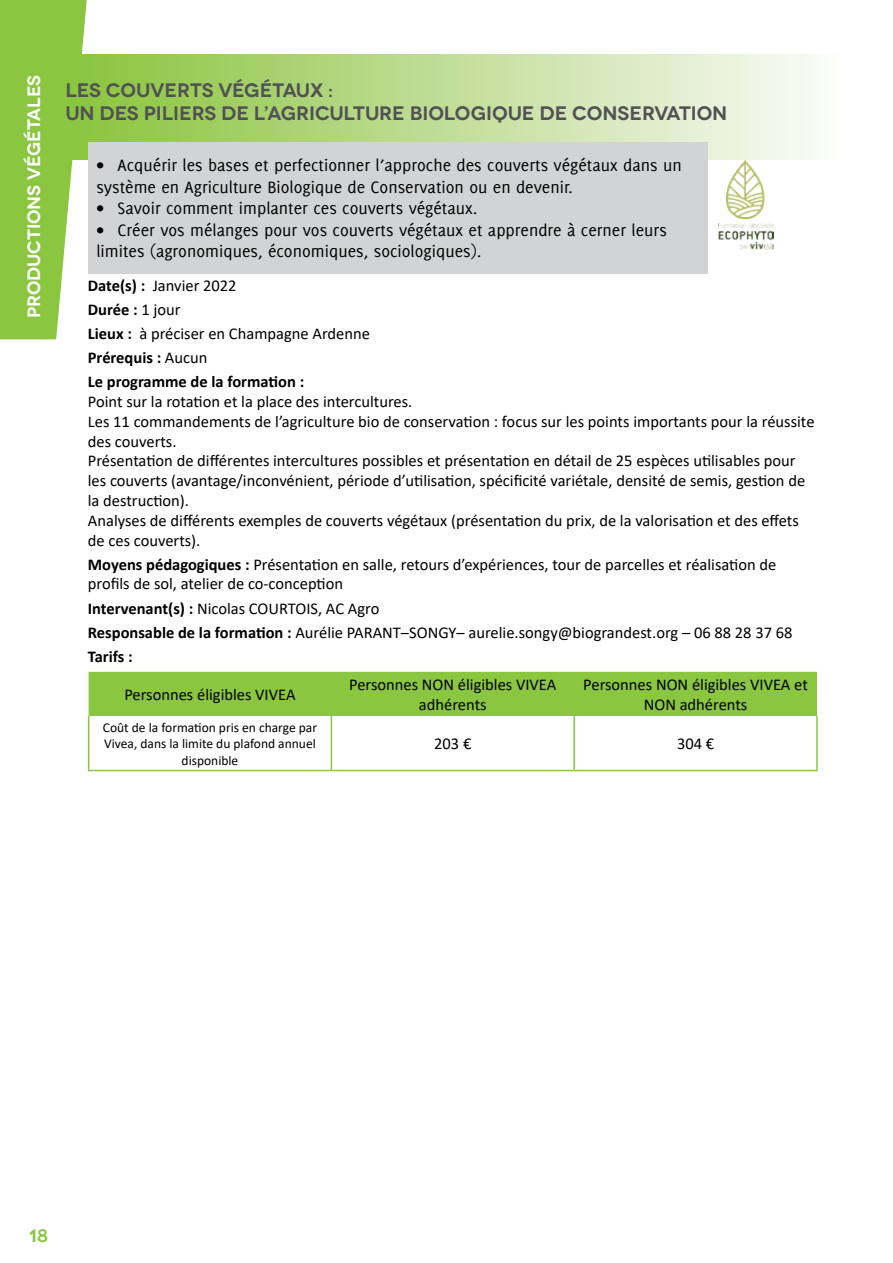
<style>
.page{position:relative;width:893px;height:1263px;background:#fff}
.page>*{position:absolute;margin:0;border:0;box-sizing:border-box;transform-origin:0 0}
.t1{font:600 19.5px/23.4px "Novecentowide";letter-spacing:-.005em;color:#515254}
.t2{font:18px/21.6px "Delicious";color:#000}
.t3{font:600 18px "Novecentowide";letter-spacing:-.005em;color:#fff}
.t4{font:600 18px "Novecentowide";color:#8ac63f}
.t5{font:16.5px/19.8px "Calibri";color:#000}
.t6{font:700 16.5px/24px "Calibri";color:#000}
.t7{font:13.5px/16.2px "Calibri";color:#000;text-align:center}
.s1{font-weight:400}
.s2{font-weight:700}
</style>
<div class="page">
<svg style="left:0;top:0;width:87px;height:339px;background:#9bce5c"></svg>
<div style="left:57px;top:54px;width:782px;height:105px;background:linear-gradient(to right,#88c239,#fbfbf9)"></div>
<div style="left:88px;top:142px;width:619px;height:132px;background:#d1d3d4"></div>
<div style="left:89px;top:672px;width:728px;height:44px;background:#8ac63f"></div>
<hr style="left:88px;top:716px;width:1px;height:54px;background:#8ac63f">
<hr style="left:331px;top:716px;width:1px;height:54px;background:#8ac63f">
<hr style="left:573px;top:716px;width:2px;height:54px;background:#8ac63f">
<hr style="left:816px;top:716px;width:2px;height:54px;background:#8ac63f">
<hr style="left:88px;top:770px;width:243px;height:1px;background:#8ac63f">
<hr style="left:331px;top:770px;width:243px;height:1px;background:#8ac63f">
<hr style="left:574px;top:770px;width:244px;height:1px;background:#8ac63f">
<img style="left:718px;top:160px;width:56px;height:89px">
<p class="t3" style="left:23px;top:318px;width:244px;rotate:-90deg">PRODUCTIONS VÉGÉTALES</p>
<p class="t1" style="left:65px;top:78px;width:663px">LES COUVERTS VÉGÉTAUX :<br>UN DES PILIERS DE L’AGRICULTURE BIOLOGIQUE DE CONSERVATION</p>
<p class="t2" style="left:96px;top:154px;width:587px">• Acquérir les bases et perfectionner l’approche des couverts végétaux dans un système en Agriculture Biologique de Conservation ou en devenir.</p>
<p class="t2" style="left:96px;top:197px;width:383px">• Savoir comment implanter ces couverts végétaux.</p>
<p class="t2" style="left:96px;top:219px;width:572px">• Créer vos mélanges pour vos couverts végétaux et apprendre à cerner leurs limites (agronomiques, économiques, sociologiques).</p>
<p class="t6" style="left:88px;top:273px;width:284px">Date(s) : <span class="s1">Janvier 2022<br></span>Durée : <span class="s1">1 jour<br></span>Lieux : <span class="s1">à préciser en Champagne Ardenne<br></span>Prérequis : <span class="s1">Aucun<br></span>Le programme de la formation :</p>
<p class="t5" style="left:88px;top:391px;width:728px">Point sur la rotation et la place des intercultures.<br>Les 11 commandements de l’agriculture bio de conservation : focus sur les points importants pour la réussite des couverts.<br>Présentation de différentes intercultures possibles et présentation en détail de 25 espèces utilisables pour les couverts (avantage/inconvénient, période d’utilisation, spécificité variétale, densité de semis, gestion de la destruction).<br>Analyses de différents exemples de couverts végétaux (présentation du prix, de la valorisation et des effets de ces couverts).</p>
<p class="t5" style="left:88px;top:554px;width:690px"><span class="s2">Moyens pédagogiques :</span> Présentation en salle, retours d’expériences, tour de parcelles et réalisation de profils de sol, atelier de co-conception</p>
<p class="t5" style="left:88px;top:596px;width:706px;line-height:24px"><span class="s2">Intervenant(s) :</span> Nicolas COURTOIS, AC Agro<br><span class="s2">Responsable de la formation :</span> Aurélie PARANT–SONGY– aurelie.songy@biograndest.org – 06 88 28 37 68<br><span class="s2">Tarifs :</span></p>
<p class="t5" style="left:124px;top:684px;width:173px">Personnes éligibles VIVEA</p>
<p class="t5" style="left:349px;top:674px;width:209px;text-align:center">Personnes NON éligibles VIVEA adhérents</p>
<p class="t5" style="left:583px;top:674px;width:226px;text-align:center">Personnes NON éligibles VIVEA et<br>NON adhérents</p>
<p class="t7" style="left:103px;top:719px;width:216px">Coût de la formation pris en charge par<br>Vivea, dans la limite du plafond annuel disponible</p>
<p class="t5" style="left:434px;top:734px;width:39px">203 €</p>
<p class="t5" style="left:677px;top:734px;width:39px">304 €</p>
<p class="t4" style="left:29px;top:1224px;width:21px">18</p>
</div>
